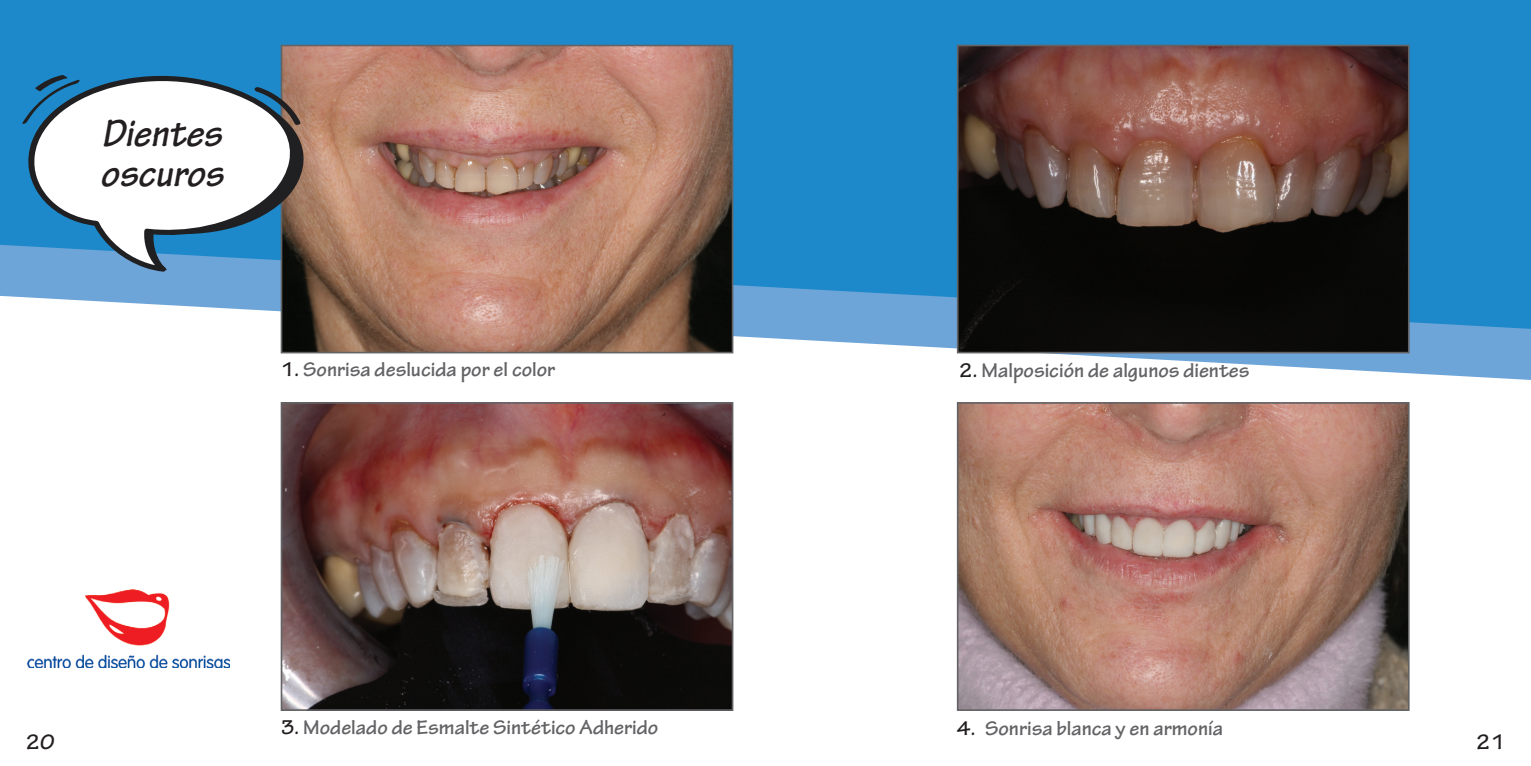
<style>
.page{position:relative;width:1531px;height:766px;background:#fff}
.page>*{position:absolute;margin:0;border:0;box-sizing:border-box;transform-origin:0 0}
.t1{font:italic 700 40.5px/40.5px "Tekton Pro";color:#231f20}
.t2{font:700 22.5px "Tekton Pro";color:#231f20}
.t3{font:700 21.15px "Tekton Pro";color:#636366}
.s1{color:#231f20}
</style>
<div class="page">
<svg style="left:280px;top:329px;width:1251px;height:51px"></svg>
<svg style="left:0;top:0;width:1531px;height:329px;background:#2d8fcc"></svg>
<img style="left:284px;top:48px;width:446px;height:302px">
<div style="left:281px;top:45px;width:452px;height:308px;border:2px solid #636366"></div>
<img style="left:960px;top:405px;width:446px;height:302px">
<div style="left:957px;top:402px;width:452px;height:308px;border:2px solid #636366"></div>
<img style="left:284px;top:405px;width:446px;height:302px">
<div style="left:281px;top:402px;width:452px;height:308px;border:2px solid #636366"></div>
<img style="left:960px;top:48px;width:446px;height:302px">
<div style="left:957px;top:45px;width:452px;height:308px;border:2px solid #636366"></div>
<img style="left:28px;top:589px;width:202px;height:78px">
<svg style="left:297px;top:76px;width:8px;height:194px"></svg>
<svg style="left:28px;top:74px;width:269px;height:198px"></svg>
<svg style="left:254px;top:87px;width:48px;height:39px"></svg>
<svg style="left:22px;top:75px;width:58px;height:49px;background:#3f83ad"></svg>
<h1 class="t1" style="left:100px;top:113px;width:125px">Dientes oscuros</h1>
<p class="t3" style="left:281px;top:357px;width:276px"><span class="s1">1.</span> Sonrisa deslucida por el color</p>
<p class="t3" style="left:959px;top:358px;width:292px"><span class="s1">2.</span> Malposición de algunos dientes</p>
<p class="t3" style="left:281px;top:714px;width:379px"><span class="s1">3.</span> Modelado de Esmalte Sintético Adherido</p>
<p class="t3" style="left:957px;top:715px;width:268px"><span class="s1">4.</span> Sonrisa blanca y en armonía</p>
<p class="t2" style="left:26px;top:728px;width:31px">20</p>
<p class="t2" style="left:1476px;top:728px;width:31px">21</p>
</div>
